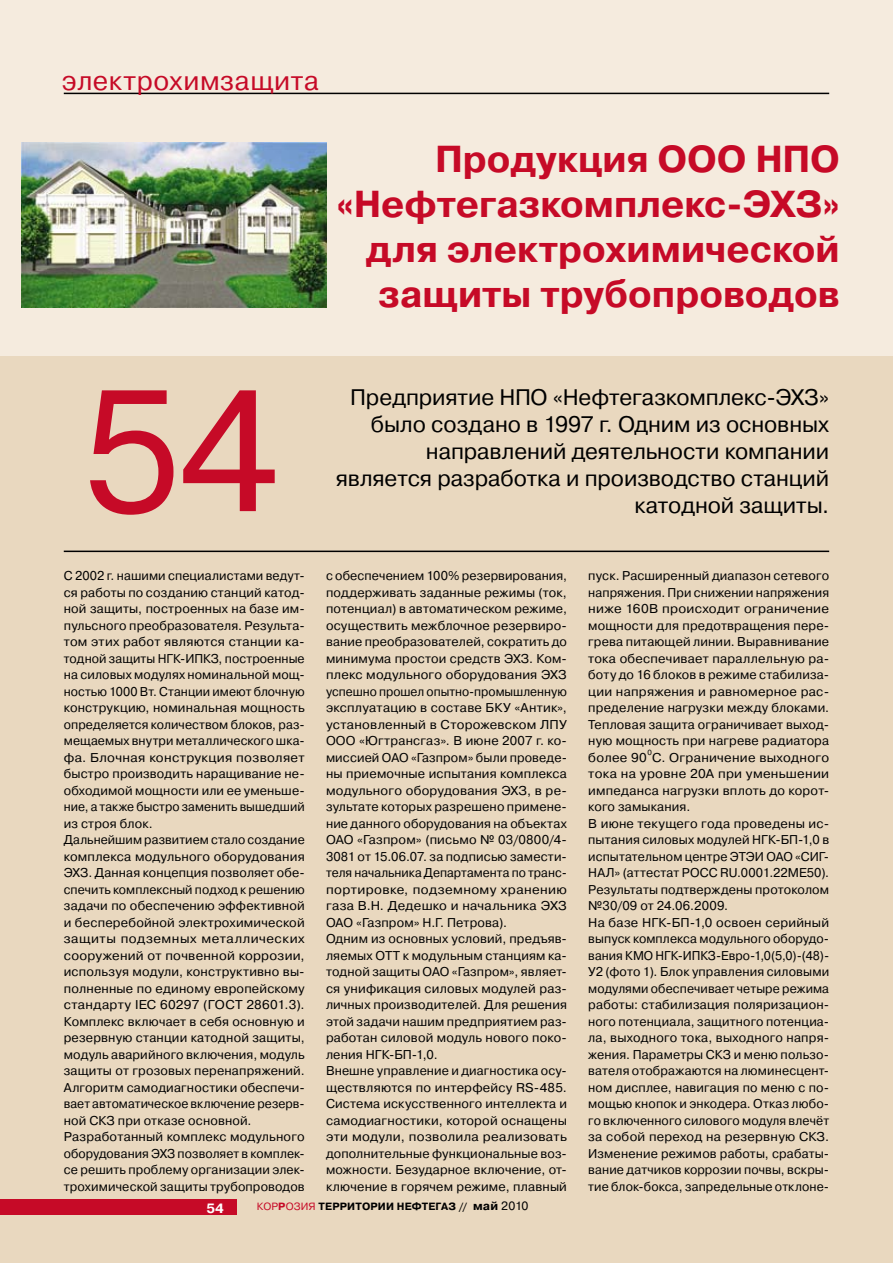
<style>
.page{position:relative;width:893px;height:1263px;background:#e9d8bf}
.page>*{position:absolute;margin:0;border:0;box-sizing:border-box;transform-origin:0 0}
.t1{font:172.5px "Pragmatica C";color:#c60a27}
.t2{font:700 37.5px/45px "Pragmatica C";color:#c60a27;text-align:right}
.t3{font:27px "Pragmatica C";letter-spacing:.02em;color:#c60a27}
.t4{font:22.5px/27px "Pragmatica C";letter-spacing:-.005em;color:#000;text-align:right}
.t5{font:700 13.5px "Pragmatica C";color:#fff}
.t6{font:12.75px/16.5px "Pragmatica C";letter-spacing:.015em;color:#000}
.t7{font:12.75px/16.5px "Pragmatica C";letter-spacing:.015em;color:#000;scale:1.04 1}
.t8{font:700 10.5px "Pragmatica C";letter-spacing:.015em;color:#000}
.t9{font:7.5px "Pragmatica C";color:#000;scale:1.04 1}
.s1{font-weight:400;color:#c60a27}
.s2{color:#c60a27}
.s3{font-size:12px}
.s4{font-weight:400;font-size:12px}
</style>
<div class="page">
<div style="left:0;top:1199px;width:237px;height:16px;background:#c60a27"></div>
<div style="left:0;top:0;width:893px;height:355px;background:#f5ebde"></div>
<hr style="left:64px;top:551px;width:765px;height:1px;background:#000">
<hr style="left:64px;top:93px;width:765px;height:1px;background:#000">
<img style="left:22px;top:143px;width:304px;height:164px">
<h3 class="t3" style="left:62px;top:66px;width:259px">электрохимзащита</h3>
<h2 class="t2" style="left:337px;top:137px;width:505px">Продукция ООО НПО «Нефтегазкомплекс-ЭХЗ» для электрохимической защиты трубопроводов</h2>
<h1 class="t1" style="left:82px;top:356px;width:198px">54</h1>
<h3 class="t4" style="left:336px;top:384px;width:495px">Предприятие НПО «Нефтегазкомплекс-ЭХЗ» было создано в 1997 г. Одним из основных направлений деятельности компании является разработка и производство станций</h3>
<h3 class="t4" style="left:635px;top:492px;width:196px">катодной защиты.</h3>
<p class="t6" style="left:64px;top:568px;width:242px">С 2002 г. нашими специалистами ведут&shy;ся работы по созданию станций катод&shy;ной защиты, построенных на базе им&shy;пульсного преобразователя. Результа&shy;том этих работ являются станции ка&shy;тодной защиты НГК-ИПКЗ, построенные на силовых модулях номинальной мощ&shy;ностью 1000 Вт. Станции имеют блочную конструкцию, номинальная мощность определяется количеством блоков, раз&shy;мещаемых внутри металлического шка&shy;фа. Блочная конструкция позволяет быстро производить наращивание не&shy;обходимой мощности или ее уменьше&shy;ние, а также быстро заменить вышедший из строя блок.<br>Дальнейшим развитием стало создание комплекса модульного оборудования ЭХЗ. Данная концепция позволяет обе&shy;спечить комплексный подход к решению задачи по обеспечению эффективной и бесперебойной электрохимической защиты подземных металлических сооружений от почвенной коррозии, используя модули, конструктивно вы&shy;полненные по единому европейскому стандарту IEC 60297 (ГОСТ 28601.3).<br>Комплекс включает в себя основную и резервную станции катодной защиты, модуль аварийного включения, модуль защиты от грозовых перенапряжений.<br>Алгоритм самодиагностики обеспечи&shy;вает автоматическое включение резерв&shy;ной СКЗ при отказе основной.<br>Разработанный комплекс модульного оборудования ЭХЗ позволяет в комплек&shy;се решить проблему организации элек&shy;трохимической защиты трубопроводов</p>
<p class="t6" style="left:326px;top:568px;width:242px">с обеспечением 100% резервирования, поддерживать заданные режимы (ток, потенциал) в автоматическом режиме, осуществить межблочное резервиро&shy;вание преобразователей, сократить до минимума простои средств ЭХЗ. Ком&shy;плекс модульного оборудования ЭХЗ успешно прошел опытно-промышленную эксплуатацию в составе БКУ «Антик», установленный в Сторожевском ЛПУ ООО «Югтрансгаз». В июне 2007 г. ко&shy;миссией ОАО «Газпром» были проведе&shy;ны приемочные испытания комплекса модульного оборудования ЭХЗ, в ре&shy;зультате которых разрешено примене&shy;ние данного оборудования на объектах ОАО «Газпром» (письмо № 03/0800/4- 3081 от 15.06.07. за подписью замести&shy;теля начальника Департамента по транс&shy;портировке, подземному хранению газа В.Н. Дедешко и начальника ЭХЗ ОАО «Газпром» Н.Г. Петрова).<br>Одним из основных условий, предъяв&shy;ляемых ОТТ к модульным станциям ка&shy;тодной защиты ОАО «Газпром», являет&shy;ся унификация силовых модулей раз&shy;личных производителей. Для решения этой задачи нашим предприятием раз&shy;работан силовой модуль нового поко&shy;ления НГК-БП-1,0.<br>Внешне управление и диагностика осу&shy;ществляются по интерфейсу RS-485.<br>Система искусственного интеллекта и самодиагностики, которой оснащены эти модули, позволила реализовать дополнительные функциональные воз&shy;можности. Безударное включение, от&shy;ключение в горячем режиме, плавный</p>
<p class="t6" style="left:588px;top:568px;width:243px;text-align:justify">пуск. Расширенный диапазон сетевого напряжения. При снижении напряжения ниже 160В происходит ограничение мощности для предотвращения пере&shy;грева питающей линии. Выравнивание тока обеспечивает параллельную ра&shy;боту до 16 блоков в режиме стабилиза&shy;ции напряжения и равномерное рас&shy;пределение нагрузки между блоками.<br>Тепловая защита ограничивает выход&shy;ную мощность при нагреве радиатора более 90 С. Ограничение выходного</p>
<p class="t9" style="left:647px;top:749px;width:6px">0</p>
<p class="t7" style="left:588px;top:766px;width:233px">тока на уровне 20А при уменьшении импеданса нагрузки вплоть до корот&shy;кого замыкания.<br>В июне текущего года проведены ис&shy;пытания силовых модулей НГК-БП-1,0 в испытательном центре ЭТЭИ ОАО «СИГ-НАЛ» (аттестат РОСС RU.0001.22МЕ50).<br>Результаты подтверждены протоколом №30/09 от 24.06.2009.<br>На базе НГК-БП-1,0 освоен серийный выпуск комплекса модульного оборудо&shy;вания КМО НГК-ИПКЗ-Евро-1,0(5,0)-(48)- У2 (фото 1). Блок управления силовыми модулями обеспечивает четыре режима работы: стабилизация поляризацион&shy;ного потенциала, защитного потенциа&shy;ла, выходного тока, выходного напря&shy;жения. Параметры СКЗ и меню пользо&shy;вателя отображаются на люминесцент&shy;ном дисплее, навигация по меню с по&shy;мощью кнопок и энкодера. Отказ любо&shy;го включенного силового модуля влечёт за собой переход на резервную СКЗ.<br>Изменение режимов работы, срабаты&shy;вание датчиков коррозии почвы, вскры&shy;тие блок-бокса, запредельные отклоне-</p>
<p class="t5" style="left:206px;top:1200px;width:19px">54</p>
<p class="t8" style="left:257px;top:1200px;width:273px"><span class="s1">КОР</span><span class="s2">Р</span><span class="s1">ОЗИЯ</span> ТЕРРИТОРИИ НЕФТЕГАЗ // <span class="s3">май</span> <span class="s4">2010</span></p>
</div>
